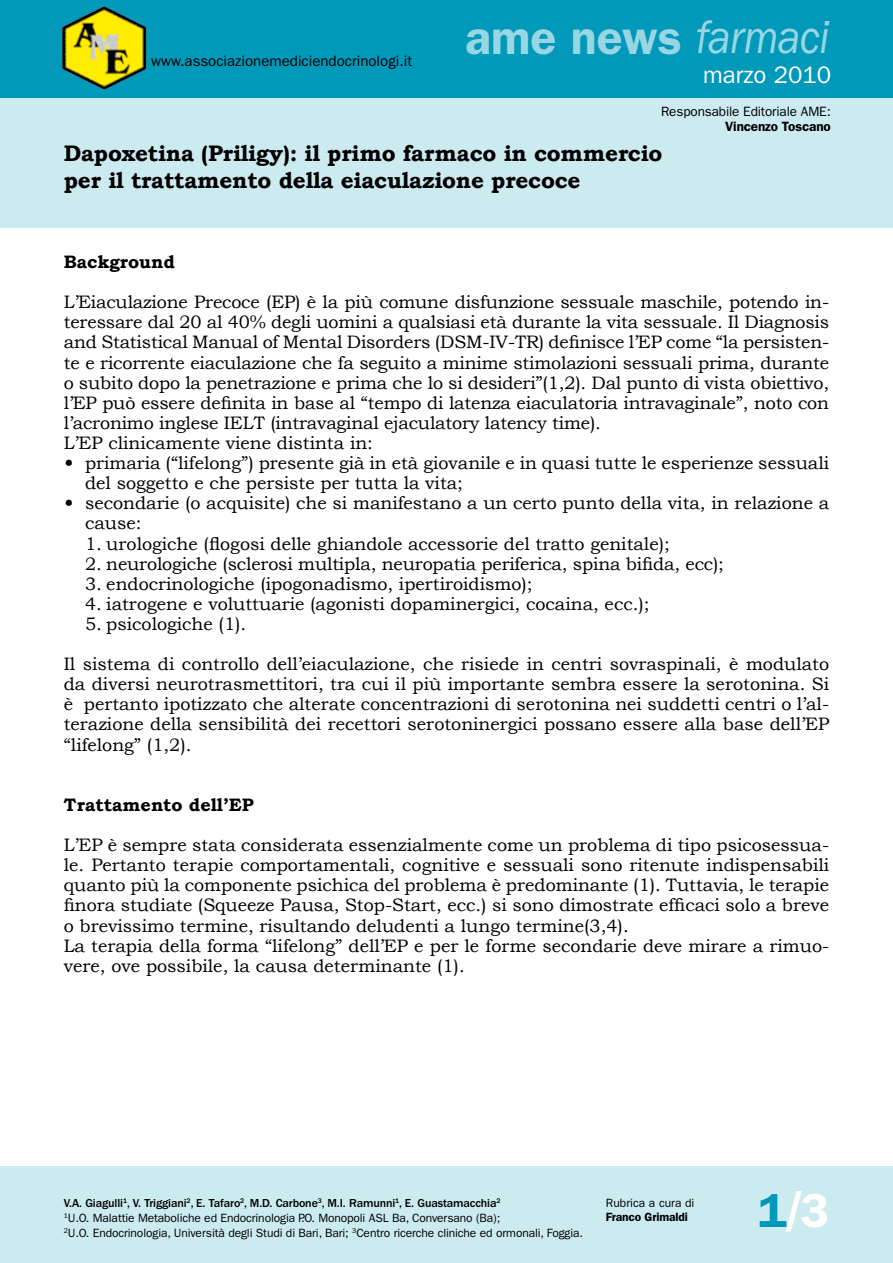
<style>
.page{position:relative;width:893px;height:1263px;background:#fff}
.page>*{position:absolute;margin:0;border:0;box-sizing:border-box;transform-origin:0 0}
.t1{font:600 48px "ITC Franklin Gothic Std";color:#99d6e3}
.t2{font:600 48px "ITC Franklin Gothic Std";color:#0099ba}
.t3{font:24px "ITC Franklin Gothic Std";color:#fff}
.t4{font:700 22.5px/27px "Bookman Old Style";letter-spacing:-.01em;color:#000}
.t5{font:18px/20.1px "Bookman Old Style";color:#000}
.t6{font:700 18px "Bookman Old Style";color:#000}
.t7{font:15px "ITC Franklin Gothic Std";color:#000}
.t8{font:13.5px "ITC Franklin Gothic Std";letter-spacing:-.01em;color:#000}
.t9{font:600 13.5px "ITC Franklin Gothic Std";letter-spacing:-.01em;color:#000}
.t10{font:12px/15px "ITC Franklin Gothic Std";letter-spacing:-.01em;color:#000}
.t11{font:600 12px "ITC Franklin Gothic Std";letter-spacing:-.01em;color:#000}
.s1{font-weight:400;font-style:italic}
.s2{font-family:"Futura Std";font-weight:300;font-size:16.5px}
.s3{font-weight:500}
.s4{font-family:"Helvetica LT Std";font-weight:900;font-stretch:condensed;color:#fff}
.s5{color:#fff}
</style>
<div class="page">
<div style="left:0;top:1167px;width:893px;height:96px;background:#ccebf1"></div>
<div style="left:0;top:0;width:893px;height:99px;background:#0099ba"></div>
<img style="left:62px;top:6px;width:84px;height:84px">
<div style="left:0;top:99px;width:893px;height:129px;background:#ccebf1"></div>
<p class="t7" style="left:151px;top:53px;width:262px">www.associazionemediciendocrinologi.it</p>
<h1 class="t1" style="left:465px;top:9px;width:365px">ame news <span class="s1">farmaci</span></h1>
<h2 class="t3" style="left:703px;top:61px;width:130px">marzo 2010</h2>
<p class="t8" style="left:661px;top:103px;width:171px">Responsabile Editoriale AME:</p>
<p class="t9" style="left:725px;top:119px;width:107px">Vincenzo Toscano</p>
<p class="t4" style="left:64px;top:140px;width:600px">Dapoxetina (Priligy): il primo farmaco in commercio per il trattamento della eiaculazione precoce</p>
<p class="t6" style="left:64px;top:251px;width:113px">Background</p>
<p class="t5" style="left:64px;top:292px;width:767px">L’Eiaculazione Precoce (EP) è la più comune disfunzione sessuale maschile, potendo in&shy;teressare dal 20 al 40% degli uomini a qualsiasi età durante la vita sessuale. Il Diagnosis and Statistical Manual of Mental Disorders (DSM-IV-TR) definisce l’EP come “la persisten&shy;te e ricorrente eiaculazione che fa seguito a minime stimolazioni sessuali prima, durante o subito dopo la penetrazione e prima che lo si desideri”(1,2). Dal punto di vista obiettivo, l’EP può essere definita in base al “tempo di latenza eiaculatoria intravaginale”, noto con l’acronimo inglese IELT (intravaginal ejaculatory latency time).<br>L’EP clinicamente viene distinta in:</p>
<p class="t5" style="left:85px;top:453px;width:746px;text-indent:-21px"><span class="s2">•</span> primaria (“lifelong”) presente già in età giovanile e in quasi tutte le esperienze sessuali del soggetto e che persiste per tutta la vita;</p>
<p class="t5" style="left:85px;top:493px;width:746px;text-indent:-21px"><span class="s2">•</span> secondarie (o acquisite) che si manifestano a un certo punto della vita, in relazione a cause:</p>
<p class="t5" style="left:85px;top:533px;width:586px">1. urologiche (flogosi delle ghiandole accessorie del tratto genitale);</p>
<p class="t5" style="left:85px;top:553px;width:640px">2. neurologiche (sclerosi multipla, neuropatia periferica, spina bifida, ecc);</p>
<p class="t5" style="left:85px;top:573px;width:449px">3. endocrinologiche (ipogonadismo, ipertiroidismo);</p>
<p class="t5" style="left:85px;top:594px;width:566px">4. iatrogene e voluttuarie (agonisti dopaminergici, cocaina, ecc.);</p>
<p class="t5" style="left:85px;top:614px;width:163px">5. psicologiche (1).</p>
<p class="t5" style="left:64px;top:654px;width:767px;text-align:justify">Il sistema di controllo dell’eiaculazione, che risiede in centri sovraspinali, è modulato da diversi neurotrasmettitori, tra cui il più importante sembra essere la serotonina. Si è pertanto ipotizzato che alterate concentrazioni di serotonina nei suddetti centri o l’al&shy;terazione della sensibilità dei recettori serotoninergici possano essere alla base dell’EP “lifelong” (1,2).</p>
<p class="t6" style="left:64px;top:794px;width:191px">Trattamento dell’EP</p>
<p class="t5" style="left:64px;top:835px;width:767px">L’EP è sempre stata considerata essenzialmente come un problema di tipo psicosessua&shy;le. Pertanto terapie comportamentali, cognitive e sessuali sono ritenute indispensabili quanto più la componente psichica del problema è predominante (1). Tuttavia, le terapie finora studiate (Squeeze Pausa, Stop-Start, ecc.) si sono dimostrate efficaci solo a breve o brevissimo termine, risultando deludenti a lungo termine(3,4).<br>La terapia della forma “lifelong” dell’EP e per le forme secondarie deve mirare a rimuo&shy;vere, ove possibile, la causa determinante (1).</p>
<p class="t10" style="left:64px;top:1196px;width:521px"><span class="s3">V.A. Giagulli</span><sup>1</sup><span class="s3">, V. Triggiani</span><sup>2</sup><span class="s3">, E. Tafaro</span><sup>2</sup><span class="s3">, M.D. Carbone</span><sup>3</sup><span class="s3">, M.I. Ramunni</span><sup>1</sup><span class="s3">, E. Guastamacchia</span><sup>2<br></sup><sup>1</sup>U.O. Malattie Metaboliche ed Endocrinologia P.O. Monopoli ASL Ba, Conversano (Ba);<br><sup>2</sup>U.O. Endocrinologia, Università degli Studi di Bari, Bari; <sup>3</sup>Centro ricerche cliniche ed ormonali, Foggia.</p>
<p class="t10" style="left:606px;top:1196px;width:90px">Rubrica a cura di</p>
<p class="t11" style="left:606px;top:1210px;width:83px">Franco Grimaldi</p>
<h1 class="t2" style="left:758px;top:1182px;width:72px">1<span class="s4">/</span><span class="s5">3</span></h1>
</div>
